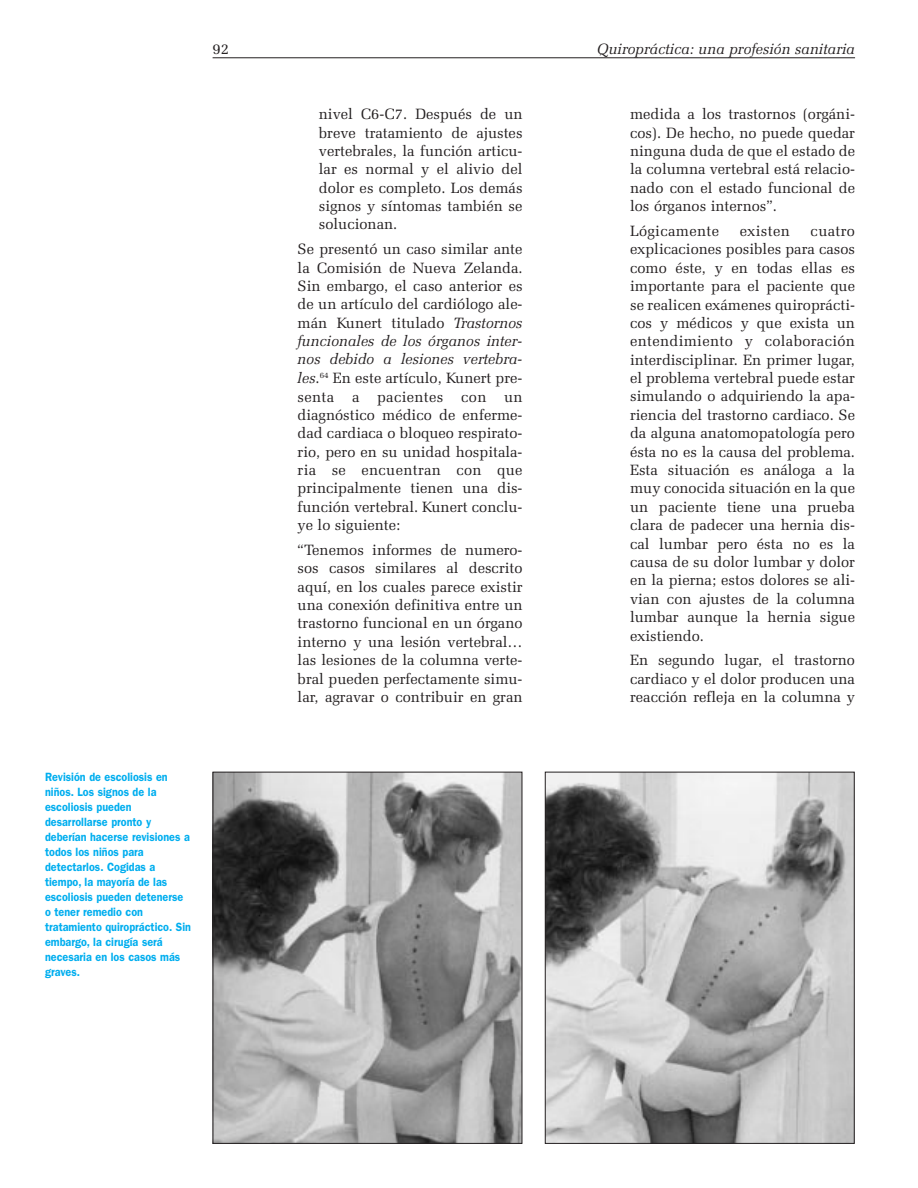
<style>
.page{position:relative;width:918px;height:1188px;background:#fff}
.page>*{position:absolute;margin:0;border:0;box-sizing:border-box;transform-origin:0 0}
.t1{font:15px/18.5px "Zapf Elliptical 711 BT";color:#231f20;text-align:justify}
.t2{font:italic 15px "Zapf Elliptical 711 BT";color:#231f20}
.t3{font:15px "Zapf Elliptical 711 BT";letter-spacing:.02em;color:#231f20}
.t4{font:600 12px/15px "Franklin Gothic";color:#00aeef;scale:.9 1}
.s1{font-style:italic}
</style>
<div class="page">
<hr style="left:213px;top:57px;width:642px;height:1px;background:#231f20">
<img style="left:215px;top:774px;width:305px;height:368px">
<div style="left:213px;top:772px;width:309px;height:372px;border:1px solid #231f20"></div>
<img style="left:547px;top:774px;width:306px;height:368px">
<div style="left:545px;top:772px;width:310px;height:372px;border:1px solid #231f20"></div>
<p class="t1" style="left:213px;top:41px;width:18px">92</p>
<p class="t2" style="left:597px;top:42px;width:259px">Quiropráctica: una profesión sanitaria</p>
<p class="t1" style="left:319px;top:106px;width:205px">nivel C6-C7. Después de un breve tratamiento de ajustes vertebrales, la función articu&shy;lar es normal y el alivio del dolor es completo. Los demás signos y síntomas también se solucionan.</p>
<p class="t1" style="left:298px;top:241px;width:226px">Se presentó un caso similar ante la Comisión de Nueva Zelanda.<br>Sin embargo, el caso anterior es de un artículo del cardiólogo ale&shy;mán Kunert titulado <span class="s1">Trastornos funcionales de los órganos inter&shy;nos debido a lesiones vertebra&shy;les</span>.<sup>64</sup> En este artículo, Kunert pre&shy;senta a pacientes con un diagnóstico médico de enferme&shy;dad cardiaca o bloqueo respirato&shy;rio, pero en su unidad hospitala&shy;ria se encuentran con que principalmente tienen una dis&shy;función vertebral. Kunert conclu&shy;ye lo siguiente:</p>
<p class="t1" style="left:298px;top:542px;width:226px">“Tenemos informes de numero&shy;sos casos similares al descrito aquí, en los cuales parece existir una conexión definitiva entre un trastorno funcional en un órgano interno y una lesión vertebral… las lesiones de la columna verte&shy;bral pueden perfectamente simu&shy;lar, agravar o contribuir en gran</p>
<p class="t1" style="left:630px;top:106px;width:226px">medida a los trastornos (orgáni&shy;cos). De hecho, no puede quedar ninguna duda de que el estado de la columna vertebral está relacio&shy;nado con el estado funcional de los órganos internos”.</p>
<p class="t3" style="left:630px;top:225px;width:90px">Lógicamente</p>
<p class="t3" style="left:740px;top:225px;width:51px">existen</p>
<p class="t1" style="left:630px;top:223px;width:226px;text-indent:181px">cuatro explicaciones posibles para casos como éste, y en todas ellas es importante para el paciente que se realicen exámenes quiroprácti&shy;cos y médicos y que exista un entendimiento y colaboración interdisciplinar. En primer lugar, el problema vertebral puede estar simulando o adquiriendo la apa&shy;riencia del trastorno cardiaco. Se da alguna anatomopatología pero ésta no es la causa del problema.<br>Esta situación es análoga a la muy conocida situación en la que un paciente tiene una prueba clara de padecer una hernia dis&shy;cal lumbar pero ésta no es la causa de su dolor lumbar y dolor en la pierna; estos dolores se ali&shy;vian con ajustes de la columna lumbar aunque la hernia sigue existiendo.</p>
<p class="t1" style="left:630px;top:652px;width:226px">En segundo lugar, el trastorno cardiaco y el dolor producen una reacción refleja en la columna y</p>
<p class="t4" style="left:45px;top:770px;width:164px">Revisión de escoliosis en niños. Los signos de la escoliosis pueden desarrollarse pronto y deberían hacerse revisiones a todos los niños para detectarlos. Cogidas a tiempo, la mayoría de las escoliosis pueden detenerse o tener remedio con tratamiento quiropráctico. Sin embargo, la cirugía será necesaria en los casos más graves.</p>
</div>
